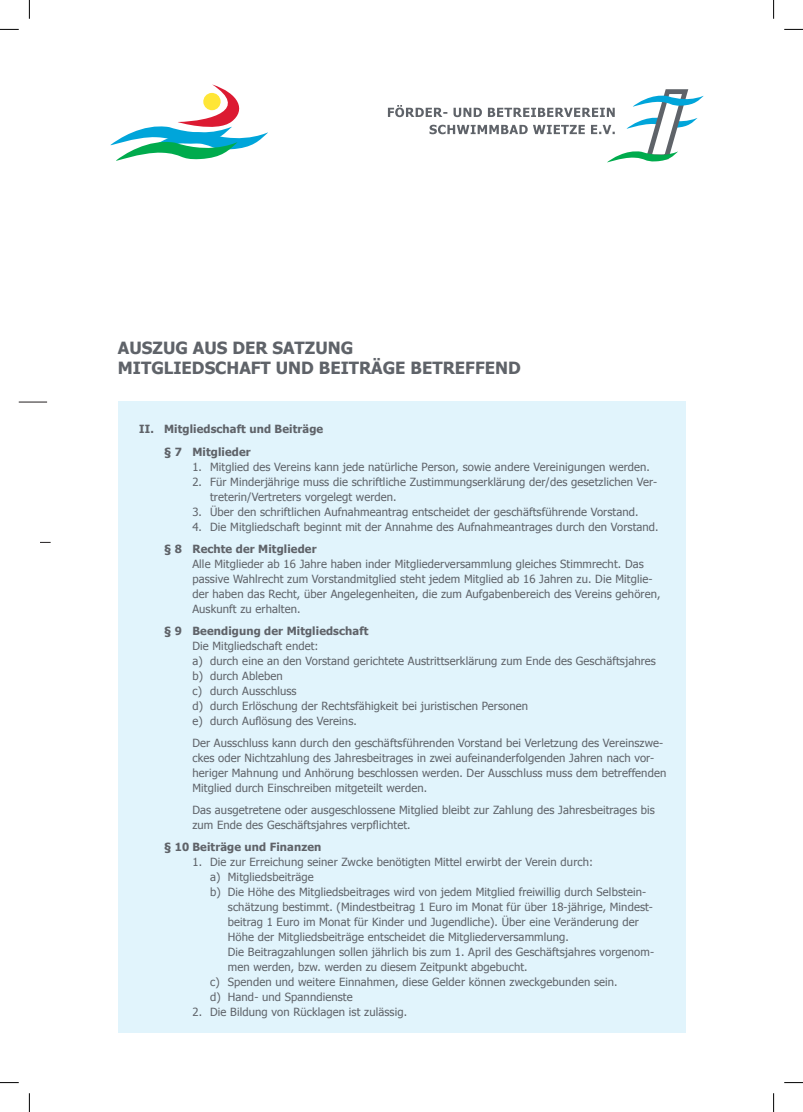
<style>
.page{position:relative;width:803px;height:1112px;background:#fff}
.page>*{position:absolute;margin:0;border:0;box-sizing:border-box;transform-origin:0 0}
.t1{font:700 16.75px/20.1px "Tahoma";color:#5f6369}
.t2{font:11.25px/15px "Tahoma";letter-spacing:.01em;color:#5f6369}
.t3{font:700 11.25px/22.1px "Tahoma";letter-spacing:.01em;color:#5f6369}
</style>
<div class="page">
<svg style="left:19px;top:402px;width:28px;height:1px"></svg>
<div style="left:118px;top:401px;width:567px;height:631px;background:#e1f4fc"></div>
<svg style="left:110px;top:84px;width:158px;height:77px"></svg>
<svg style="left:388px;top:89px;width:316px;height:74px"></svg>
<svg style="left:0;top:29px;width:19px;height:1px"></svg>
<svg style="left:784px;top:29px;width:19px;height:1px"></svg>
<svg style="left:0;top:1082px;width:19px;height:1px"></svg>
<svg style="left:784px;top:1082px;width:19px;height:1px"></svg>
<svg style="left:29px;top:0;width:1px;height:19px"></svg>
<svg style="left:29px;top:1093px;width:1px;height:18px"></svg>
<svg style="left:773px;top:0;width:1px;height:19px"></svg>
<svg style="left:773px;top:1093px;width:1px;height:18px"></svg>
<h1 class="t1" style="left:118px;top:337px;width:404px">AUSZUG AUS DER SATZUNG<br>MITGLIEDSCHAFT UND BEITRÄGE BETREFFEND</h1>
<p class="t3" style="left:164px;top:417px;width:161px;text-indent:-25px">II. Mitgliedschaft und Beiträge § 7 Mitglieder</p>
<p class="t2" style="left:192px;top:458px;width:459px">1. Mitglied des Vereins kann jede natürliche Person, sowie andere Vereinigungen werden.</p>
<p class="t2" style="left:210px;top:473px;width:449px;text-indent:-18px">2. Für Minderjährige muss die schriftliche Zustimmungserklärung der/des gesetzlichen Ver&shy;treterin/Vertreters vorgelegt werden.</p>
<p class="t2" style="left:192px;top:503px;width:448px">3. Über den schriftlichen Aufnahmeantrag entscheidet der geschäftsführende Vorstand.</p>
<p class="t2" style="left:192px;top:518px;width:468px">4. Die Mitgliedschaft beginnt mit der Annahme des Aufnahmeantrages durch den Vorstand.</p>
<p class="t3" style="left:164px;top:536px;width:154px">§ 8 Rechte der Mitglieder</p>
<p class="t2" style="left:192px;top:555px;width:470px">Alle Mitglieder ab 16 Jahre haben inder Mitgliederversammlung gleiches Stimmrecht. Das passive Wahlrecht zum Vorstandmitglied steht jedem Mitglied ab 16 Jahren zu. Die Mitglie&shy;der haben das Recht, über Angelegenheiten, die zum Aufgabenbereich des Vereins gehören, Auskunft zu erhalten.</p>
<p class="t3" style="left:164px;top:618px;width:206px">§ 9 Beendigung der Mitgliedschaft</p>
<p class="t2" style="left:192px;top:637px;width:465px">Die Mitgliedschaft endet:<br>a) durch eine an den Vorstand gerichtete Austrittserklärung zum Ende des Geschäftsjahres b) durch Ableben<br>c) durch Ausschluss<br>d) durch Erlöschung der Rechtsfähigkeit bei juristischen Personen<br>e) durch Auflösung des Vereins.</p>
<p class="t2" style="left:192px;top:734px;width:475px">Der Ausschluss kann durch den geschäftsführenden Vorstand bei Verletzung des Vereinszwe&shy;ckes oder Nichtzahlung des Jahresbeitrages in zwei aufeinanderfolgenden Jahren nach vor&shy;heriger Mahnung und Anhörung beschlossen werden. Der Ausschluss muss dem betreffenden Mitglied durch Einschreiben mitgeteilt werden.</p>
<p class="t2" style="left:192px;top:801px;width:464px">Das ausgetretene oder ausgeschlossene Mitglied bleibt zur Zahlung des Jahresbeitrages bis zum Ende des Geschäftsjahres verpflichtet.</p>
<p class="t3" style="left:164px;top:835px;width:159px">§ 10 Beiträge und Finanzen</p>
<p class="t2" style="left:192px;top:853px;width:402px">1. Die zur Erreichung seiner Zwcke benötigten Mittel erwirbt der Verein durch:</p>
<p class="t2" style="left:210px;top:868px;width:105px">a) Mitgliedsbeiträge</p>
<p class="t2" style="left:210px;top:883px;width:437px">b) Die Höhe des Mitgliedsbeitrages wird von jedem Mitglied freiwillig durch Selbstein-</p>
<p class="t2" style="left:228px;top:898px;width:426px">schätzung bestimmt. (Mindestbeitrag 1 Euro im Monat für über 18-jährige, Mindest-</p>
<p class="t2" style="left:228px;top:913px;width:412px">beitrag 1 Euro im Monat für Kinder und Jugendliche). Über eine Veränderung der</p>
<p class="t2" style="left:228px;top:928px;width:343px">Höhe der Mitgliedsbeiträge entscheidet die Mitgliederversammlung.</p>
<p class="t2" style="left:228px;top:943px;width:428px">Die Beitragzahlungen sollen jährlich bis zum 1. April des Geschäftsjahres vorgenom-</p>
<p class="t2" style="left:228px;top:958px;width:301px">men werden, bzw. werden zu diesem Zeitpunkt abgebucht.</p>
<p class="t2" style="left:210px;top:973px;width:409px">c) Spenden und weitere Einnahmen, diese Gelder können zweckgebunden sein.</p>
<p class="t2" style="left:210px;top:988px;width:144px">d) Hand- und Spanndienste</p>
<p class="t2" style="left:192px;top:1003px;width:216px">2. Die Bildung von Rücklagen ist zulässig.</p>
</div>
